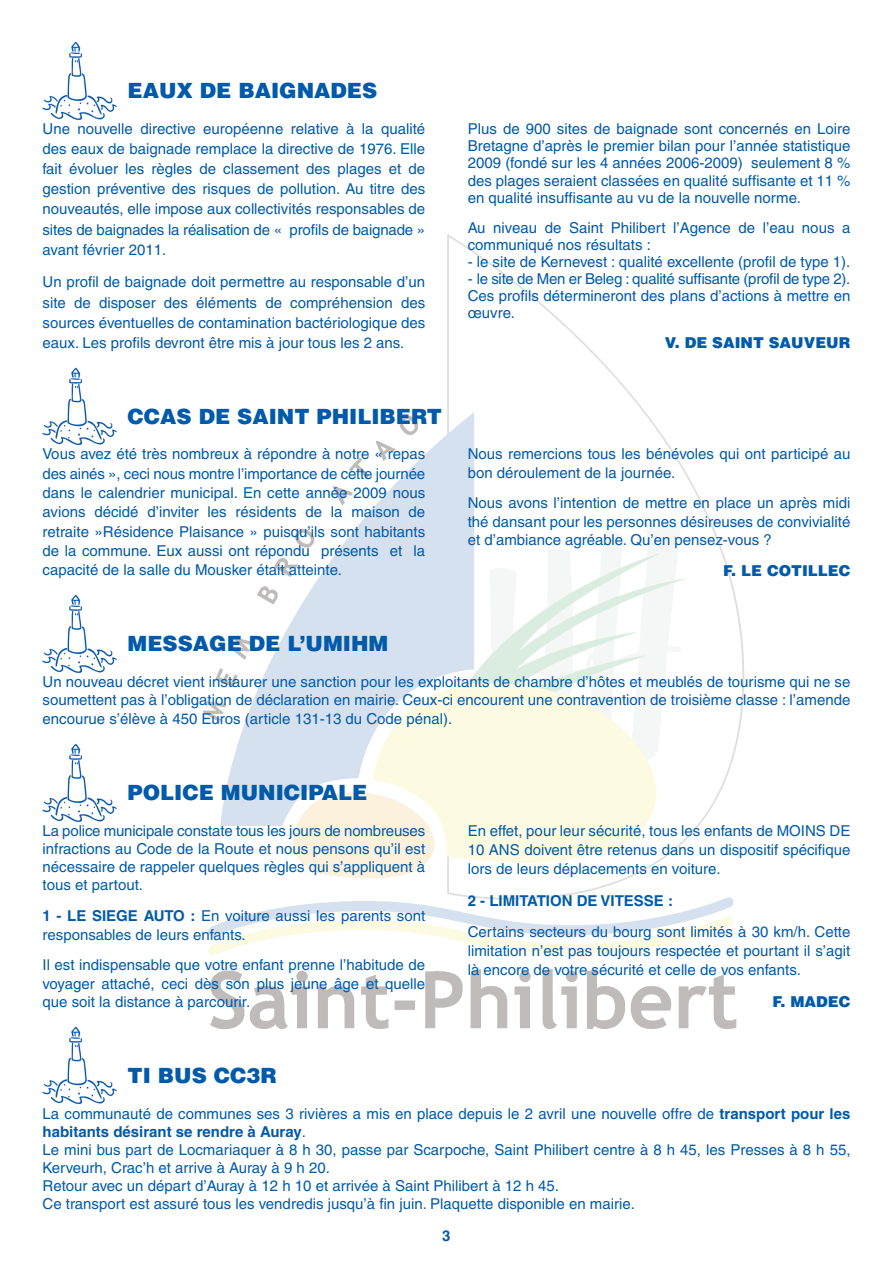
<style>
.page{position:relative;width:893px;height:1263px;background:#fff}
.page>*{position:absolute;margin:0;border:0;box-sizing:border-box;transform-origin:0 0}
.t1{font:900 21px "Helvetica";color:#015aaa}
.t2{font:15px/18.1px "Helvetica";color:#015aaa;text-align:justify}
.t3{font:900 15px "Helvetica";color:#015aaa}
.t4{font:700 15px "Helvetica";color:#015aaa}
.s1{font-weight:700}
</style>
<div class="page">
<img style="left:203px;top:235px;width:541px;height:793px">
<img style="left:42px;top:41px;width:75px;height:79px">
<img style="left:42px;top:367px;width:75px;height:78px">
<img style="left:42px;top:594px;width:75px;height:79px">
<img style="left:42px;top:743px;width:75px;height:79px">
<img style="left:42px;top:1026px;width:75px;height:78px">
<h1 class="t1" style="left:128px;top:79px;width:251px">EAUX DE BAIGNADES</h1>
<p class="t2" style="left:43px;top:120px;width:384px;line-height:20.1px">Une nouvelle directive européenne relative à la qualité des eaux de baignade remplace la directive de 1976. Elle fait évoluer les règles de classement des plages et de gestion préventive des risques de pollution. Au titre des nouveautés, elle impose aux collectivités responsables de sites de baignades la réalisation de « profils de baignade » avant février 2011.</p>
<p class="t2" style="left:43px;top:274px;width:384px;line-height:20.1px">Un profil de baignade doit permettre au responsable d’un site de disposer des éléments de compréhension des sources éventuelles de contamination bactériologique des eaux. Les profils devront être mis à jour tous les 2 ans.</p>
<p class="t2" style="left:468px;top:122px;width:384px;line-height:17.1px">Plus de 900 sites de baignade sont concernés en Loire Bretagne d’après le premier bilan pour l’année statistique 2009 (fondé sur les 4 années 2006-2009) seulement 8 % des plages seraient classées en qualité suffisante et 11 % en qualité insuffisante au vu de la nouvelle norme.</p>
<p class="t2" style="left:468px;top:220px;width:384px;line-height:17.1px">Au niveau de Saint Philibert l’Agence de l’eau nous a communiqué nos résultats :</p>
<p class="t2" style="left:468px;top:254px;width:384px">- le site de Kernevest : qualité excellente (profil de type 1).</p>
<p class="t2" style="left:468px;top:272px;width:384px;line-height:17.1px">- le site de Men er Beleg : qualité suffisante (profil de type 2).<br>Ces profils détermineront des plans d’actions à mettre en œuvre.</p>
<p class="t3" style="left:665px;top:334px;width:187px">V. DE SAINT SAUVEUR</p>
<h1 class="t1" style="left:128px;top:404px;width:316px">CCAS DE SAINT PHILIBERT</h1>
<p class="t2" style="left:43px;top:446px;width:384px;line-height:19.4px">Vous avez été très nombreux à répondre à notre « repas des ainés », ceci nous montre l’importance de cette journée dans le calendrier municipal. En cette année 2009 nous avions décidé d’inviter les résidents de la maison de retraite »Résidence Plaisance » puisqu’ils sont habitants de la commune. Eux aussi ont répondu présents et la capacité de la salle du Mousker était atteinte.</p>
<p class="t2" style="left:468px;top:446px;width:384px">Nous remercions tous les bénévoles qui ont participé au bon déroulement de la journée.</p>
<p class="t2" style="left:468px;top:495px;width:384px">Nous avons l’intention de mettre en place un après midi thé dansant pour les personnes désireuses de convivialité et d’ambiance agréable. Qu’en pensez-vous ?</p>
<p class="t3" style="left:723px;top:562px;width:129px">F. LE COTILLEC</p>
<h1 class="t1" style="left:128px;top:632px;width:262px">MESSAGE DE L’UMIHM</h1>
<p class="t2" style="left:43px;top:674px;width:809px;line-height:18.6px">Un nouveau décret vient instaurer une sanction pour les exploitants de chambre d’hôtes et meublés de tourisme qui ne se soumettent pas à l’obligation de déclaration en mairie. Ceux-ci encourent une contravention de troisième classe : l’amende encourue s’élève à 450 Euros (article 131-13 du Code pénal).</p>
<h1 class="t1" style="left:128px;top:780px;width:241px">POLICE MUNICIPALE</h1>
<p class="t2" style="left:43px;top:823px;width:384px">La police municipale constate tous les jours de nombreuses infractions au Code de la Route et nous pensons qu’il est nécessaire de rappeler quelques règles qui s’appliquent à tous et partout.</p>
<p class="t2" style="left:43px;top:908px;width:384px"><span class="s1">1 - LE SIEGE AUTO :</span> En voiture aussi les parents sont responsables de leurs enfants.</p>
<p class="t2" style="left:43px;top:957px;width:384px">Il est indispensable que votre enfant prenne l’habitude de voyager attaché, ceci dès son plus jeune âge et quelle que soit la distance à parcourir.</p>
<p class="t2" style="left:468px;top:822px;width:384px;line-height:19px">En effet, pour leur sécurité, tous les enfants de MOINS DE 10 ANS doivent être retenus dans un dispositif spécifique lors de leurs déplacements en voiture.</p>
<p class="t4" style="left:468px;top:895px;width:207px">2 - LIMITATION DE VITESSE :</p>
<p class="t2" style="left:468px;top:924px;width:384px;line-height:19px">Certains secteurs du bourg sont limités à 30 km/h. Cette limitation n’est pas toujours respectée et pourtant il s’agit là encore de votre sécurité et celle de vos enfants.</p>
<p class="t3" style="left:772px;top:993px;width:80px">F. MADEC</p>
<h1 class="t1" style="left:128px;top:1063px;width:151px">TI BUS CC3R</h1>
<p class="t2" style="left:43px;top:1106px;width:809px;text-align:left">La communauté de communes ses 3 rivières a mis en place depuis le 2 avril une nouvelle offre de <span class="s1">transport pour les habitants désirant se rendre à Auray</span>.<br>Le mini bus part de Locmariaquer à 8 h 30, passe par Scarpoche, Saint Philibert centre à 8 h 45, les Presses à 8 h 55, Kerveurh, Crac’h et arrive à Auray à 9 h 20.<br>Retour avec un départ d’Auray à 12 h 10 et arrivée à Saint Philibert à 12 h 45.<br>Ce transport est assuré tous les vendredis jusqu’à fin juin. Plaquette disponible en mairie.</p>
<p class="t4" style="left:442px;top:1230px;width:10px">3</p>
</div>
